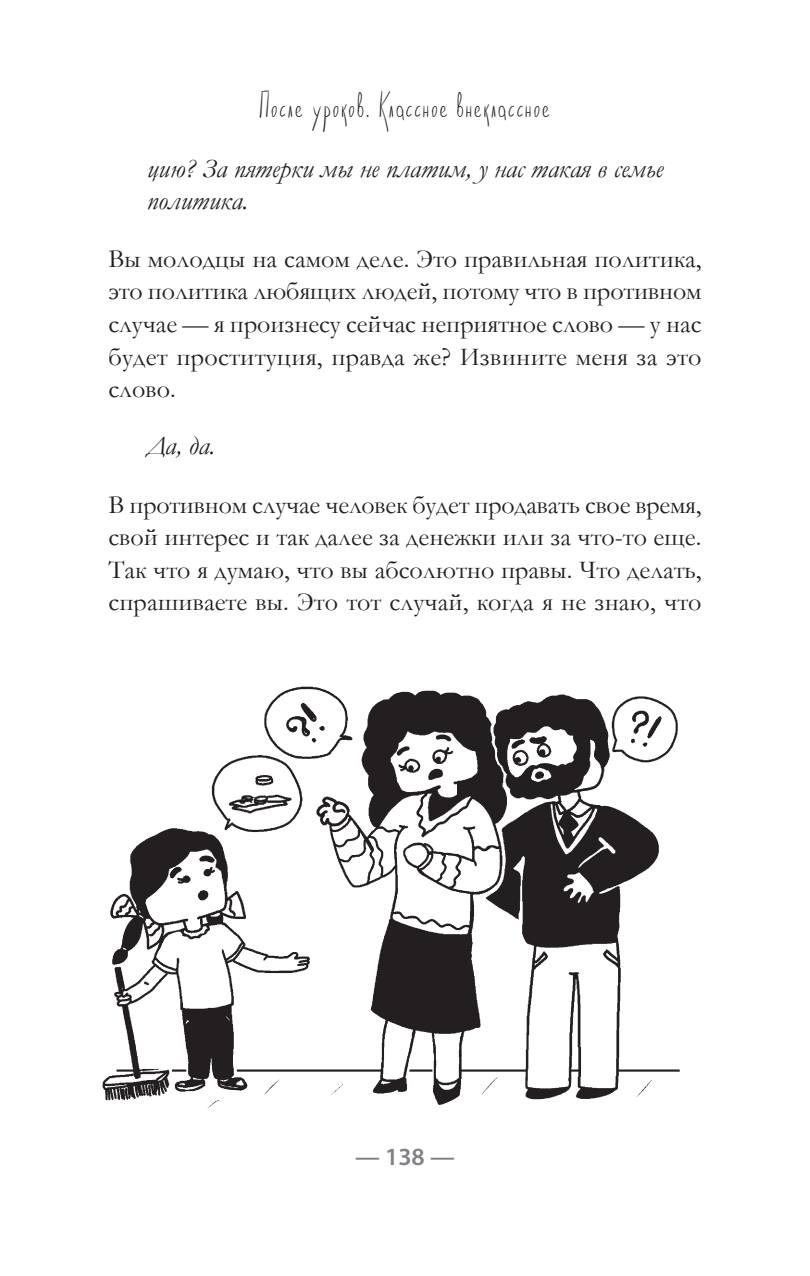
<style>
.page{position:relative;width:810px;height:1276px;background:#fff}
.page>*{position:absolute;margin:0;border:0;box-sizing:border-box;transform-origin:0 0}
.Normal_курсив{font:italic 27px/31.5px "Garamond";color:#231f20}
.t1{font:25.88px/32.6px "Garamond";color:#231f20;text-align:justify}
.t2{font:600 24.75px "Myriad Pro";color:#808285}
.t3{font:22.5px "Karton";letter-spacing:.1em;color:#231f20}
</style>
<div class="page">
<img style="left:102px;top:686px;width:578px;height:423px">
<p class="t3" style="left:260px;top:96px;width:292px">После уроков. Классное внеклассное</p>
<p class="Normal_курсив" style="left:147px;top:152px;width:518px">цию? За пятерки мы не платим, у нас такая в семье политика.</p>
<p class="t1" style="left:108px;top:242px;width:595px">Вы молодцы на самом деле. Это правильная политика, это политика любящих людей, потому что в противном случае — я произнесу сейчас неприятное слово — у нас будет проституция, правда же? Извините меня за это слово.</p>
<p class="Normal_курсив" style="left:147px;top:429px;width:70px">Да, да.</p>
<p class="t1" style="left:108px;top:487px;width:595px">В противном случае человек будет продавать свое время, свой интерес и так далее за денежки или за что-то еще.<br>Так что я думаю, что вы абсолютно правы. Что делать, спрашиваете вы. Это тот случай, когда я не знаю, что</p>
<p class="t2" style="left:355px;top:1140px;width:101px">— 138 —</p>
</div>
